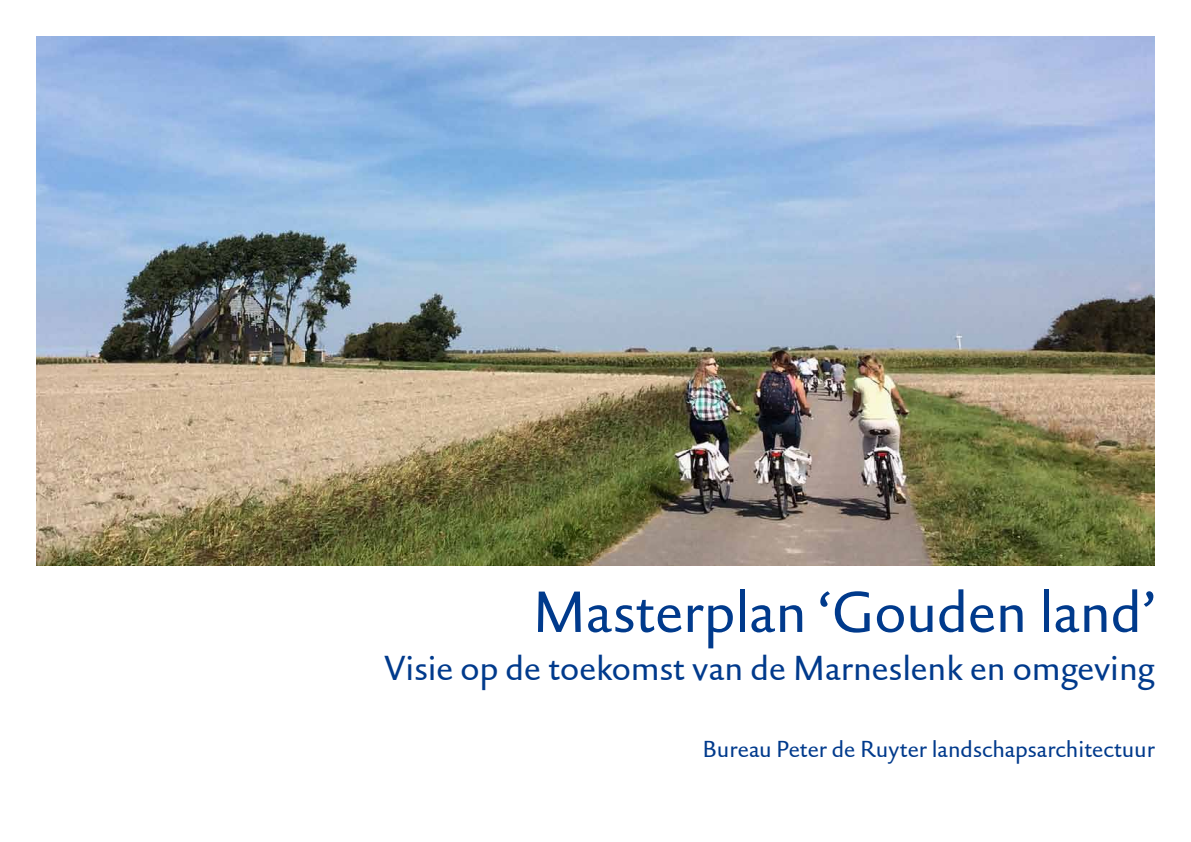
<style>
.page{position:relative;width:1191px;height:842px;background:#fff}
.page>*{position:absolute;margin:0;border:0;box-sizing:border-box;transform-origin:0 0}
.t1{font:60px "DTL Haarlemmer Sans D";letter-spacing:-.005em;color:#003a8c}
.t2{font:36px "DTL Haarlemmer Sans D";color:#003a8c}
.t3{font:24px "DTL Haarlemmer Sans D";color:#003a8c}
</style>
<div class="page">
<img style="left:36px;top:36px;width:1119px;height:529px">
<h1 class="t1" style="left:533px;top:575px;width:623px">Masterplan ‘Gouden land’</h1>
<p class="t2" style="left:384px;top:646px;width:772px">Visie op de toekomst van de Marneslenk en omgeving</p>
<p class="t3" style="left:703px;top:734px;width:453px">Bureau Peter de Ruyter landschapsarchitectuur</p>
</div>
